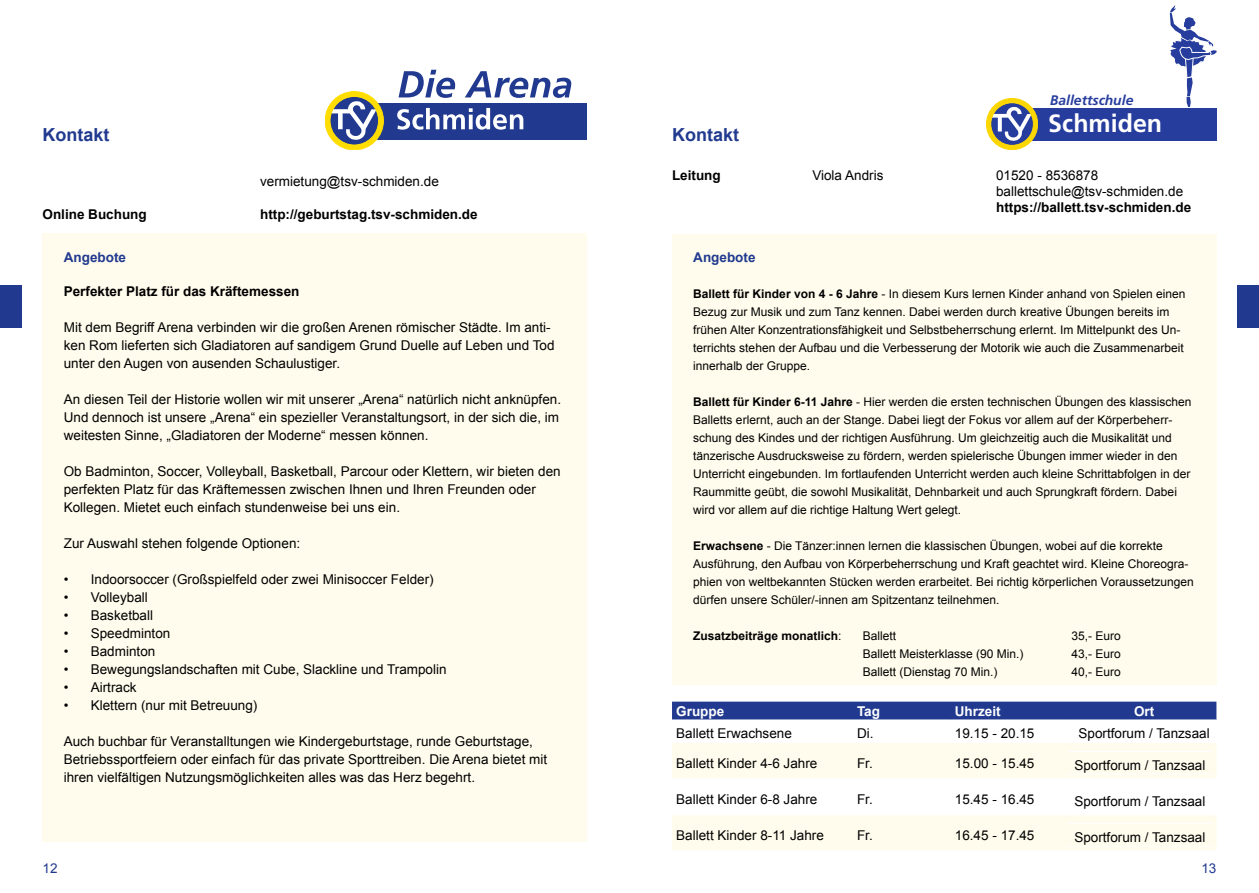
<style>
.page{position:relative;width:1259px;height:893px;background:#fff}
.page>*{position:absolute;margin:0;border:0;box-sizing:border-box;transform-origin:0 0}
.t1{font:700 25.05px "Frutiger";color:#fff}
.t2{font:700 18px "Arial";color:#213a8f}
.t3{font:italic 700 13.95px "Frutiger";color:#273d9e}
.t4{font:13.5px/18px "Arial";color:#000}
.t5{font:700 13.5px "Arial";color:#000}
.t6{font:700 13.5px "Arial";color:#fff}
.t7{font:700 13.5px "Arial";color:#213a8f}
.t8{font:13.5px "Arial";color:#213a8f}
.t9{font:12px/18px "Arial";color:#000}
.t10{font:700 12px "Arial";color:#000}
.s1{font-weight:700}
.s2{font-weight:400}
</style>
<div class="page">
<div style="left:1237px;top:285px;width:22px;height:42px;background:#213a8f"></div>
<div style="left:0;top:285px;width:21px;height:42px;background:#213a8f"></div>
<div style="left:1010px;top:108px;width:206px;height:33px;background:#273d9e"></div>
<svg style="left:986px;top:98px;width:51px;height:52px"></svg>
<svg style="left:1169px;top:6px;width:47px;height:101px"></svg>
<div style="left:352px;top:103px;width:235px;height:36px;background:#213a8f"></div>
<svg style="left:397px;top:108px;width:126px;height:22px"></svg>
<svg style="left:325px;top:92px;width:58px;height:58px"></svg>
<svg style="left:398px;top:70px;width:57px;height:28px"></svg>
<svg style="left:465px;top:71px;width:106px;height:27px"></svg>
<div style="left:43px;top:234px;width:544px;height:608px;background:#fffced"></div>
<div style="left:672px;top:702px;width:544px;height:18px;background:#213a8f"></div>
<svg style="left:672px;top:743px;width:544px;height:107px"></svg>
<hr style="left:672px;top:778px;width:181px;height:1px;background:#fff">
<hr style="left:853px;top:778px;width:97px;height:1px;background:#fff">
<hr style="left:950px;top:778px;width:121px;height:1px;background:#fff">
<hr style="left:1071px;top:778px;width:145px;height:1px;background:#fff">
<hr style="left:672px;top:814px;width:181px;height:1px;background:#fff">
<hr style="left:853px;top:814px;width:97px;height:1px;background:#fff">
<hr style="left:950px;top:814px;width:121px;height:1px;background:#fff">
<hr style="left:1071px;top:814px;width:145px;height:1px;background:#fff">
<hr style="left:1067px;top:751px;width:145px;height:1px;background:#fff">
<hr style="left:1067px;top:774px;width:145px;height:1px;background:#fff">
<hr style="left:1067px;top:787px;width:145px;height:1px;background:#fff">
<hr style="left:1067px;top:810px;width:145px;height:1px;background:#fff">
<hr style="left:1067px;top:823px;width:145px;height:1px;background:#fff">
<hr style="left:1067px;top:846px;width:145px;height:1px;background:#fff">
<div style="left:672px;top:234px;width:544px;height:451px;background:#fffced"></div>
<p class="t3" style="left:1050px;top:92px;width:85px">Ballettschule</p>
<h1 class="t1" style="left:1048px;top:109px;width:115px">Schmiden</h1>
<h2 class="t2" style="left:43px;top:122px;width:68px">Kontakt</h2>
<h2 class="t2" style="left:672px;top:122px;width:68px">Kontakt</h2>
<p class="t5" style="left:672px;top:166px;width:50px">Leitung</p>
<p class="t4" style="left:812px;top:166px;width:73px">Viola Andris</p>
<p class="t4" style="left:996px;top:167px;width:189px;line-height:16.2px">01520 - 8536878 ballettschule@tsv-schmiden.de</p>
<p class="t5" style="left:996px;top:199px;width:197px">https://ballett.tsv-schmiden.de</p>
<p class="t4" style="left:260px;top:173px;width:180px">vermietung@tsv-schmiden.de</p>
<p class="t5" style="left:43px;top:205px;width:106px">Online Buchung</p>
<p class="t5" style="left:260px;top:205px;width:219px">http://geburtstag.tsv-schmiden.de</p>
<p class="t7" style="left:64px;top:248px;width:64px">Angebote</p>
<p class="t5" style="left:64px;top:282px;width:237px">Perfekter Platz für das Kräftemessen</p>
<p class="t4" style="left:64px;top:318px;width:492px">Mit dem Begriff Arena verbinden wir die großen Arenen römischer Städte. Im anti&shy;ken Rom lieferten sich Gladiatoren auf sandigem Grund Duelle auf Leben und Tod unter den Augen von ausenden Schaulustiger.</p>
<p class="t4" style="left:64px;top:390px;width:499px">An diesen Teil der Historie wollen wir mit unserer „Arena“ natürlich nicht anknüpfen.<br>Und dennoch ist unsere „Arena“ ein spezieller Veranstaltungsort, in der sich die, im weitesten Sinne, „Gladiatoren der Moderne“ messen können.</p>
<p class="t4" style="left:64px;top:462px;width:498px">Ob Badminton, Soccer, Volleyball, Basketball, Parcour oder Klettern, wir bieten den perfekten Platz für das Kräftemessen zwischen Ihnen und Ihren Freunden oder<br>Kollegen. Mietet euch einfach stundenweise bei uns ein.</p>
<p class="t4" style="left:64px;top:534px;width:238px">Zur Auswahl stehen folgende Optionen:</p>
<p class="t4" style="left:64px;top:570px;width:371px">• Indoorsoccer (Großspielfeld oder zwei Minisoccer Felder)</p>
<p class="t4" style="left:64px;top:588px;width:86px">• Volleyball</p>
<p class="t4" style="left:64px;top:606px;width:91px">• Basketball</p>
<p class="t4" style="left:64px;top:624px;width:108px">• Speedminton</p>
<p class="t4" style="left:64px;top:642px;width:93px">• Badminton</p>
<p class="t4" style="left:64px;top:660px;width:384px">• Bewegungslandschaften mit Cube, Slackline und Trampolin</p>
<p class="t4" style="left:64px;top:678px;width:74px">• Airtrack</p>
<p class="t4" style="left:64px;top:696px;width:195px">• Klettern (nur mit Betreuung)</p>
<p class="t4" style="left:64px;top:732px;width:485px">Auch buchbar für Veranstalltungen wie Kindergeburtstage, runde Geburtstage,<br>Betriebssportfeiern oder einfach für das private Sporttreiben. Die Arena bietet mit ihren vielfältigen Nutzungsmöglichkeiten alles was das Herz begehrt.</p>
<p class="t7" style="left:693px;top:248px;width:64px">Angebote</p>
<p class="t9" style="left:693px;top:285px;width:494px"><span class="s1">Ballett für Kinder von 4 - 6 Jahre</span> - In diesem Kurs lernen Kinder anhand von Spielen einen Bezug zur Musik und zum Tanz kennen. Dabei werden durch kreative Übungen bereits im frühen Alter Konzentrationsfähigkeit und Selbstbeherrschung erlernt. Im Mittelpunkt des Un&shy;terrichts stehen der Aufbau und die Verbesserung der Motorik wie auch die Zusammenarbeit innerhalb der Gruppe.</p>
<p class="t9" style="left:693px;top:393px;width:500px"><span class="s1">Ballett für Kinder 6-11 Jahre</span> - Hier werden die ersten technischen Übungen des klassischen Balletts erlernt, auch an der Stange. Dabei liegt der Fokus vor allem auf der Körperbeherr&shy;schung des Kindes und der richtigen Ausführung. Um gleichzeitig auch die Musikalität und tänzerische Ausdrucksweise zu fördern, werden spielerische Übungen immer wieder in den Unterricht eingebunden. Im fortlaufenden Unterricht werden auch kleine Schrittabfolgen in der Raummitte geübt, die sowohl Musikalität, Dehnbarkeit und auch Sprungkraft fördern. Dabei wird vor allem auf die richtige Haltung Wert gelegt.</p>
<p class="t9" style="left:693px;top:537px;width:502px"><span class="s1">Erwachsene</span> - Die Tänzer:innen lernen die klassischen Übungen, wobei auf die korrekte Ausführung, den Aufbau von Körperbeherrschung und Kraft geachtet wird. Kleine Choreogra&shy;phien von weltbekannten Stücken werden erarbeitet. Bei richtig körperlichen Voraussetzungen dürfen unsere Schüler/-innen am Spitzentanz teilnehmen.</p>
<p class="t10" style="left:693px;top:628px;width:150px">Zusatzbeiträge monatlich<span class="s2">:</span></p>
<p class="t9" style="left:863px;top:627px;width:35px">Ballett</p>
<p class="t9" style="left:1071px;top:627px;width:51px">35,- Euro</p>
<p class="t9" style="left:863px;top:645px;width:162px">Ballett Meisterklasse (90 Min.)</p>
<p class="t9" style="left:1071px;top:645px;width:51px">43,- Euro</p>
<p class="t9" style="left:863px;top:663px;width:136px">Ballett (Dienstag 70 Min.)</p>
<p class="t9" style="left:1071px;top:663px;width:51px">40,- Euro</p>
<p class="t6" style="left:676px;top:702px;width:50px">Gruppe</p>
<p class="t6" style="left:857px;top:702px;width:25px">Tag</p>
<p class="t6" style="left:955px;top:702px;width:47px">Uhrzeit</p>
<p class="t6" style="left:1134px;top:702px;width:22px">Ort</p>
<p class="t4" style="left:676px;top:725px;width:117px">Ballett Erwachsene</p>
<p class="t4" style="left:857px;top:725px;width:18px">Di.</p>
<p class="t4" style="left:955px;top:725px;width:81px">19.15 - 20.15</p>
<p class="t4" style="left:1078px;top:725px;width:133px">Sportforum / Tanzsaal</p>
<p class="t4" style="left:676px;top:754px;width:143px">Ballett Kinder 4-6 Jahre</p>
<p class="t4" style="left:857px;top:754px;width:17px">Fr.</p>
<p class="t4" style="left:955px;top:754px;width:81px">15.00 - 15.45</p>
<p class="t4" style="left:1074px;top:756px;width:133px">Sportforum / Tanzsaal</p>
<p class="t4" style="left:676px;top:790px;width:143px">Ballett Kinder 6-8 Jahre</p>
<p class="t4" style="left:857px;top:790px;width:17px">Fr.</p>
<p class="t4" style="left:955px;top:790px;width:81px">15.45 - 16.45</p>
<p class="t4" style="left:1074px;top:792px;width:133px">Sportforum / Tanzsaal</p>
<p class="t4" style="left:676px;top:826px;width:149px">Ballett Kinder 8-11 Jahre</p>
<p class="t4" style="left:857px;top:826px;width:17px">Fr.</p>
<p class="t4" style="left:955px;top:826px;width:81px">16.45 - 17.45</p>
<p class="t4" style="left:1074px;top:828px;width:133px">Sportforum / Tanzsaal</p>
<p class="t8" style="left:43px;top:859px;width:17px">12</p>
<p class="t8" style="left:1201px;top:859px;width:17px">13</p>
</div>
